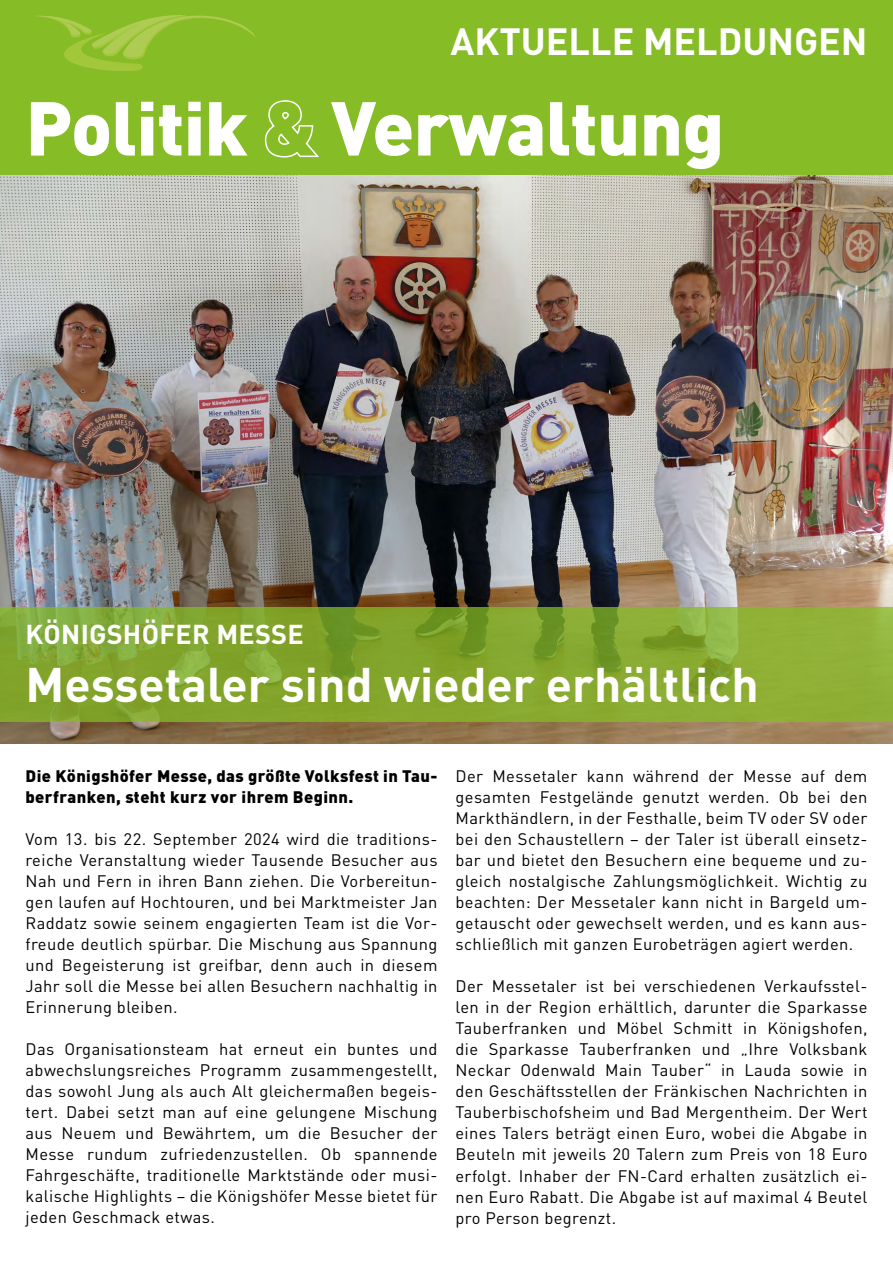
<style>
.page{position:relative;width:893px;height:1263px;background:#fff}
.page>*{position:absolute;margin:0;border:0;box-sizing:border-box;transform-origin:0 0}
.t1{font:900 75px "DIN Pro";letter-spacing:-.01em;color:#fff}
.t2{font:700 48px "DIN Pro";color:#fff}
.t3{font:700 37.5px "DIN Pro";color:#fff}
.t4{font:700 27px "DIN Pro";letter-spacing:.01em;color:#fff}
.t5{font:16.5px/21px "DIN Pro";letter-spacing:.025em;color:#000;text-align:justify}
.t6{font:900 16.5px/21px "DIN Pro";letter-spacing:.025em;color:#000}
</style>
<div class="page">
<div style="left:0;top:0;width:893px;height:180px;background:#86bc25"></div>
<svg style="left:38px;top:15px;width:217px;height:56px"></svg>
<img style="left:0;top:175px;width:893px;height:568px">
<svg style="left:0;top:607px;width:893px;height:114px;background:#84a730"></svg>
<h3 class="t3" style="left:451px;top:15px;width:418px">AKTUELLE MELDUNGEN</h3>
<h1 class="t1" style="left:26px;top:77px;width:700px">Politik &amp; Verwaltung</h1>
<h3 class="t4" style="left:26px;top:616px;width:280px">KÖNIGSHÖFER MESSE</h3>
<h2 class="t2" style="left:26px;top:652px;width:735px">Messetaler sind wieder erhältlich</h2>
<p class="t6" style="left:26px;top:765px;width:413px">Die Königshöfer Messe, das größte Volksfest in Tau&shy;berfranken, steht kurz vor ihrem Beginn.</p>
<p class="t5" style="left:26px;top:828px;width:413px">Vom 13. bis 22. September 2024 wird die traditions&shy;reiche Veranstaltung wieder Tausende Besucher aus Nah und Fern in ihren Bann ziehen. Die Vorbereitun&shy;gen laufen auf Hochtouren, und bei Marktmeister Jan Raddatz sowie seinem engagierten Team ist die Vor&shy;freude deutlich spürbar. Die Mischung aus Spannung und Begeisterung ist greifbar, denn auch in diesem Jahr soll die Messe bei allen Besuchern nachhaltig in Erinnerung bleiben.</p>
<p class="t5" style="left:26px;top:1038px;width:413px">Das Organisationsteam hat erneut ein buntes und abwechslungsreiches Programm zusammengestellt, das sowohl Jung als auch Alt gleichermaßen begeis&shy;tert. Dabei setzt man auf eine gelungene Mischung aus Neuem und Bewährtem, um die Besucher der Messe rundum zufriedenzustellen. Ob spannende Fahrgeschäfte, traditionelle Marktstände oder musi&shy;kalische Highlights – die Königshöfer Messe bietet für jeden Geschmack etwas.</p>
<p class="t5" style="left:455px;top:765px;width:413px">Der Messetaler kann während der Messe auf dem gesamten Festgelände genutzt werden. Ob bei den Markthändlern, in der Festhalle, beim TV oder SV oder bei den Schaustellern – der Taler ist überall einsetz&shy;bar und bietet den Besuchern eine bequeme und zu&shy;gleich nostalgische Zahlungsmöglichkeit. Wichtig zu beachten: Der Messetaler kann nicht in Bargeld um&shy;getauscht oder gewechselt werden, und es kann aus&shy;schließlich mit ganzen Eurobeträgen agiert werden.</p>
<p class="t5" style="left:455px;top:975px;width:413px">Der Messetaler ist bei verschiedenen Verkaufsstel&shy;len in der Region erhältlich, darunter die Sparkasse Tauberfranken und Möbel Schmitt in Königshofen, die Sparkasse Tauberfranken und „Ihre Volksbank Neckar Odenwald Main Tauber“ in Lauda sowie in den Geschäftsstellen der Fränkischen Nachrichten in Tauberbischofsheim und Bad Mergentheim. Der Wert eines Talers beträgt einen Euro, wobei die Abgabe in Beuteln mit jeweils 20 Talern zum Preis von 18 Euro erfolgt. Inhaber der FN-Card erhalten zusätzlich ei&shy;nen Euro Rabatt. Die Abgabe ist auf maximal 4 Beutel pro Person begrenzt.</p>
</div>
